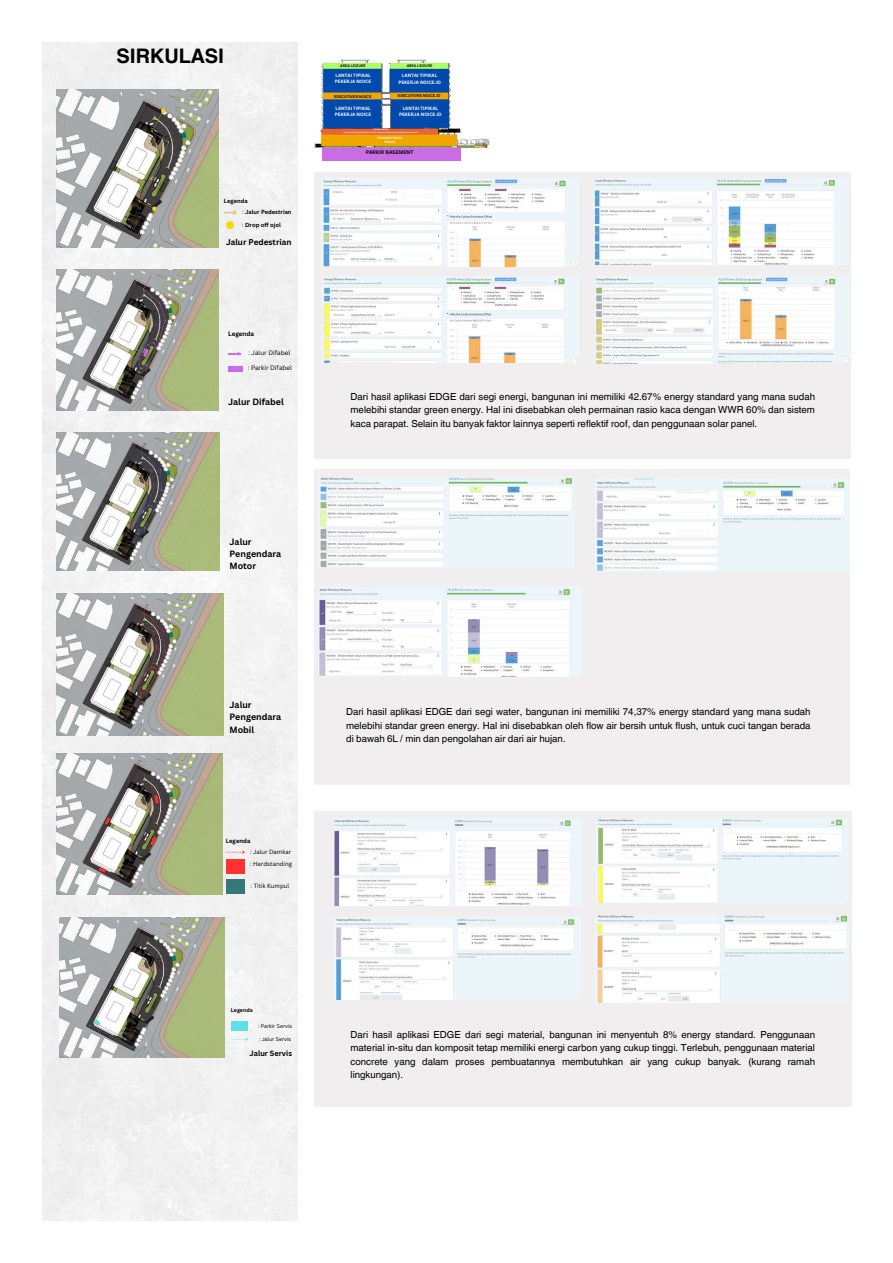
<style>
.page{position:relative;width:893px;height:1263px;background:#fff}
.page>*{position:absolute;margin:0;border:0;box-sizing:border-box;transform-origin:0 0}
.t1{font:700 20.02px "Helvetica World";color:#000}
.t2{font:9.75px/13.5px "Helvetica World";color:#000;text-align:justify}
.t3{font:700 8.85px/12.4px "Canva Sans";color:#000}
.t4{font:700 8.18px "Canva Sans";color:#000}
.t5{font:700 7.43px "Canva Sans";color:#000}
.t6{font:6.3px "Canva Sans";color:#000}
.t7{font:700 6.3px "Canva Sans";color:#000}
.t8{font:5.93px/12.5px "Canva Sans";color:#000}
.t9{font:700 5.93px "Canva Sans";color:#000}
.t10{font:700 5.78px/10.6px "Canva Sans";color:#000}
.t11{font:5.25px "Canva Sans";color:#000}
.t12{font:700 5.25px "Canva Sans";color:#000}
.t13{font:700 5.1px "Canva Sans";color:#000}
.t14{font:700 4.57px/6.4px "Canva Sans";color:#fff}
.t15{font:700 3.9px "Canva Sans";color:#000}
.t16{font:700 3.68px "Canva Sans";color:#000}
.t17{font:700 3.07px/4.2px "Canva Sans";color:#fcfcfc;text-align:center}
.t18{font:700 1.88px/2.4px "Canva Sans";color:#fff;text-align:center}
.s1{font-weight:400}
</style>
<div class="page">
<div style="left:314px;top:469px;width:535px;height:315px;background:#f0eeee"></div>
<div style="left:314px;top:811px;width:537px;height:295px;background:#f0eeee"></div>
<div style="left:43px;top:43px;width:255px;height:1177px;background:#f1f1f1"></div>
<img style="left:56px;top:89px;width:163px;height:158px">
<img style="left:75px;top:99px;width:127px;height:145px">
<img style="left:138px;top:107px;width:32px;height:105px">
<svg style="left:227px;top:222px;width:7px;height:7px"></svg>
<img style="left:223px;top:209px;width:14px;height:6px">
<img style="left:56px;top:270px;width:163px;height:140px">
<img style="left:73px;top:279px;width:113px;height:128px">
<img style="left:135px;top:276px;width:31px;height:98px">
<div style="left:228px;top:366px;width:14px;height:6px;background:#cb6ce6"></div>
<svg style="left:228px;top:352px;width:12px;height:3px"></svg>
<img style="left:56px;top:433px;width:163px;height:138px">
<img style="left:73px;top:441px;width:110px;height:127px">
<img style="left:133px;top:442px;width:31px;height:101px">
<img style="left:56px;top:594px;width:167px;height:141px">
<img style="left:73px;top:603px;width:113px;height:129px">
<img style="left:135px;top:604px;width:31px;height:102px">
<img style="left:56px;top:753px;width:166px;height:141px">
<img style="left:73px;top:762px;width:113px;height:129px">
<img style="left:84px;top:760px;width:75px;height:128px">
<div style="left:226px;top:859px;width:19px;height:15px;background:#ff3131"></div>
<div style="left:226px;top:879px;width:19px;height:15px;background:#347879"></div>
<svg style="left:226px;top:850px;width:19px;height:4px"></svg>
<img style="left:59px;top:917px;width:165px;height:141px">
<img style="left:76px;top:926px;width:113px;height:129px">
<img style="left:88px;top:923px;width:56px;height:129px">
<div style="left:231px;top:1022px;width:16px;height:9px;background:#5ce1e6"></div>
<svg style="left:231px;top:1038px;width:17px;height:3px"></svg>
<div style="left:314px;top:172px;width:537px;height:286px;background:#f0eeee"></div>
<img style="left:322px;top:178px;width:256px;height:89px">
<img style="left:595px;top:178px;width:253px;height:87px">
<img style="left:323px;top:277px;width:255px;height:86px">
<img style="left:595px;top:277px;width:254px;height:87px">
<img style="left:318px;top:586px;width:264px;height:90px">
<img style="left:595px;top:478px;width:254px;height:93px">
<img style="left:318px;top:477px;width:257px;height:91px">
<img style="left:334px;top:819px;width:248px;height:86px">
<img style="left:335px;top:917px;width:246px;height:83px">
<img style="left:595px;top:819px;width:253px;height:84px">
<img style="left:595px;top:915px;width:253px;height:87px">
<img style="left:314px;top:59px;width:175px;height:102px">
<div style="left:322px;top:148px;width:138px;height:12px;background:#cb6ce6"></div>
<img style="left:321px;top:63px;width:137px;height:83px">
<h1 class="t1" style="left:116px;top:40px;width:109px">SIRKULASI</h1>
<p class="t10" style="left:242px;top:196px;width:51px;text-indent:-19px">Legenda<br><span class="s1">:</span> Jalur Pedestrian</p>
<p class="t10" style="left:242px;top:219px;width:40px"><span class="s1">:</span> Drop off ojol</p>
<p class="t4" style="left:226px;top:236px;width:67px">Jalur Pedestrian</p>
<p class="t7" style="left:228px;top:329px;width:28px">Legenda</p>
<p class="t6" style="left:248px;top:349px;width:43px">: Jalur Difabel</p>
<p class="t6" style="left:248px;top:363px;width:46px">: Parkir Difabel</p>
<p class="t3" style="left:228px;top:395px;width:57px">Jalur Difabel</p>
<p class="t16" style="left:340px;top:64px;width:27px">AREA LEIZURE</p>
<p class="t16" style="left:407px;top:63px;width:27px">AREA LEIZURE</p>
<p class="t14" style="left:335px;top:72px;width:38px">LANTAI TIPIKAL<br>PEKERJA NOICE</p>
<p class="t14" style="left:335px;top:105px;width:38px">LANTAI TIPIKAL<br>PEKERJA NOICE</p>
<p class="t14" style="left:398px;top:72px;width:44px;text-align:center">LANTAI TIPIKAL<br>PEKERJA NOICE.ID</p>
<p class="t14" style="left:399px;top:105px;width:44px;text-align:center">LANTAI TIPIKAL<br>PEKERJA NOICE.ID</p>
<p class="t15" style="left:334px;top:93px;width:39px">EXECUTIVES NOICE</p>
<p class="t15" style="left:398px;top:93px;width:44px">EXECUTIVES NOICE.ID</p>
<p class="t18" style="left:344px;top:128px;width:75px">PODIUM PRIVAT<br>(untuk pekerja yang berisikan studio rekaman, dll yang dapat digunakan bersama)</p>
<p class="t17" style="left:377px;top:135px;width:26px">PODIUM PUBLIK (Retail)</p>
<p class="t13" style="left:366px;top:149px;width:49px">PARKIR BASEMENT</p>
<p class="t2" style="left:350px;top:389px;width:466px">Dari hasil aplikasi EDGE dari segi energi, bangunan ini memiliki 42.67% energy standard yang mana sudah melebihi standar green energy. Hal ini disebabkan oleh permainan rasio kaca dengan WWR 60% dan sistem kaca parapat. Selain itu banyak faktor lainnya seperti reflektif roof, dan penggunaan solar panel.</p>
<p class="t3" style="left:229px;top:535px;width:53px">Jalur<br>Pengendara<br>Motor</p>
<p class="t3" style="left:229px;top:698px;width:53px">Jalur<br>Pengendara<br>Mobil</p>
<p class="t9" style="left:226px;top:837px;width:26px">Legenda</p>
<p class="t8" style="left:250px;top:845px;width:43px">: Jalur Damkar : Hardstanding</p>
<p class="t8" style="left:251px;top:880px;width:40px">: Titik Kumpul</p>
<p class="t12" style="left:231px;top:1007px;width:23px">Legenda</p>
<p class="t11" style="left:258px;top:1022px;width:36px">: Parkir Servis</p>
<p class="t11" style="left:259px;top:1035px;width:34px">: Jalur Servis</p>
<p class="t5" style="left:249px;top:1048px;width:44px">Jalur Servis</p>
<p class="t2" style="left:346px;top:705px;width:466px">Dari hasil aplikasi EDGE dari segi water, bangunan ini memiliki 74,37% energy standard yang mana sudah melebihi standar green energy. Hal ini disebabkan oleh flow air bersih untuk flush, untuk cuci tangan berada di bawah 6L / min dan pengolahan air dari air hujan.</p>
<p class="t2" style="left:350px;top:1028px;width:466px">Dari hasil aplikasi EDGE dari segi material, bangunan ini menyentuh 8% energy standard. Penggunaan material in-situ dan komposit tetap memiliki energi carbon yang cukup tinggi. Terlebuh, penggunaan material concrete yang dalam proses pembuatannya membutuhkan air yang cukup banyak. (kurang ramah lingkungan).</p>
</div>
